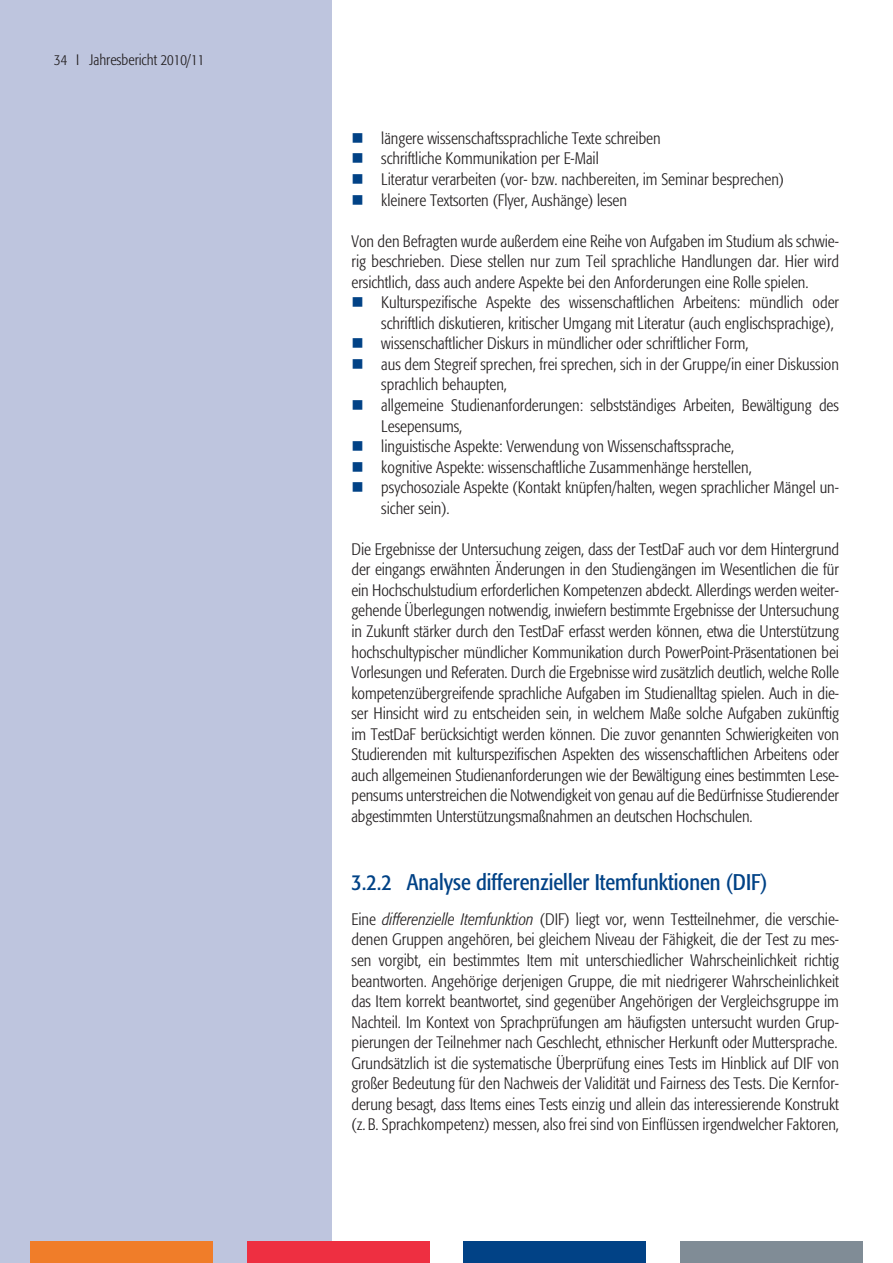
<style>
.page{position:relative;width:893px;height:1263px;background:#fff}
.page>*{position:absolute;margin:0;border:0;box-sizing:border-box;transform-origin:0 0}
.t1{font:22.5px "Formata Condensed BQ";color:#014286}
.t2{font:300 16.5px/20.5px "Formata Condensed BQ";color:#231f20}
.t3{font:300 15px "Formata Condensed BQ";color:#231f20}
.s1{color:#014286}
.s2{font-family:"Formata";font-style:italic;font-stretch:condensed}
</style>
<div class="page">
<div style="left:0;top:0;width:332px;height:1263px;background:#bec5de"></div>
<div style="left:680px;top:1242px;width:183px;height:21px;background:#808c96"></div>
<div style="left:463px;top:1242px;width:183px;height:21px;background:#014286"></div>
<div style="left:247px;top:1242px;width:182px;height:21px;background:#ee2f41"></div>
<div style="left:30px;top:1242px;width:183px;height:21px;background:#f07d29"></div>
<p class="t3" style="left:54px;top:51px;width:152px">34 I Jahresbericht 2010/11</p>
<p class="t2" style="left:351px;top:128px;width:311px"><span class="s1">■</span> längere wissenschaftssprachliche Texte schreiben</p>
<p class="t2" style="left:351px;top:149px;width:249px"><span class="s1">■</span> schriftliche Kommunikation per E-Mail</p>
<p class="t2" style="left:351px;top:169px;width:434px"><span class="s1">■</span> Literatur verarbeiten (vor- bzw. nachbereiten, im Seminar besprechen)</p>
<p class="t2" style="left:351px;top:190px;width:277px"><span class="s1">■</span> kleinere Textsorten (Flyer, Aushänge) lesen</p>
<p class="t2" style="left:351px;top:231px;width:489px;text-align:justify">Von den Befragten wurde außerdem eine Reihe von Aufgaben im Studium als schwie&shy;rig beschrieben. Diese stellen nur zum Teil sprachliche Handlungen dar. Hier wird ersichtlich, dass auch andere Aspekte bei den Anforderungen eine Rolle spielen.</p>
<p class="t2" style="left:381px;top:292px;width:459px;text-indent:-30px"><span class="s1">■</span> Kulturspezifische Aspekte des wissenschaftlichen Arbeitens: mündlich oder schriftlich diskutieren, kritischer Umgang mit Literatur (auch englischsprachige),</p>
<p class="t2" style="left:351px;top:334px;width:399px"><span class="s1">■</span> wissenschaftlicher Diskurs in mündlicher oder schriftlicher Form,</p>
<p class="t2" style="left:381px;top:354px;width:459px;text-indent:-30px"><span class="s1">■</span> aus dem Stegreif sprechen, frei sprechen, sich in der Gruppe/in einer Diskussion sprachlich behaupten,</p>
<p class="t2" style="left:381px;top:395px;width:459px;text-indent:-30px"><span class="s1">■</span> allgemeine Studienanforderungen: selbstständiges Arbeiten, Bewältigung des<br>Lesepensums,</p>
<p class="t2" style="left:351px;top:436px;width:384px"><span class="s1">■</span> linguistische Aspekte: Verwendung von Wissenschaftssprache,</p>
<p class="t2" style="left:351px;top:457px;width:402px"><span class="s1">■</span> kognitive Aspekte: wissenschaftliche Zusammenhänge herstellen,</p>
<p class="t2" style="left:381px;top:477px;width:459px;text-indent:-30px"><span class="s1">■</span> psychosoziale Aspekte (Kontakt knüpfen/halten, wegen sprachlicher Mängel un&shy;sicher sein).</p>
<p class="t2" style="left:351px;top:539px;width:489px;text-align:justify">Die Ergebnisse der Untersuchung zeigen, dass der TestDaF auch vor dem Hintergrund der eingangs erwähnten Änderungen in den Studiengängen im Wesentlichen die für ein Hochschulstudium erforderlichen Kompetenzen abdeckt. Allerdings werden weiter&shy;gehende Überlegungen notwendig, inwiefern bestimmte Ergebnisse der Untersuchung in Zukunft stärker durch den TestDaF erfasst werden können, etwa die Unterstützung hochschultypischer mündlicher Kommunikation durch PowerPoint-Präsentationen bei Vorlesungen und Referaten. Durch die Ergebnisse wird zusätzlich deutlich, welche Rolle kompetenzübergreifende sprachliche Aufgaben im Studienalltag spielen. Auch in die&shy;ser Hinsicht wird zu entscheiden sein, in welchem Maße solche Aufgaben zukünftig im TestDaF berücksichtigt werden können. Die zuvor genannten Schwierigkeiten von Studierenden mit kulturspezifischen Aspekten des wissenschaftlichen Arbeitens oder auch allgemeinen Studienanforderungen wie der Bewältigung eines bestimmten Lese&shy;pensums unterstreichen die Notwendigkeit von genau auf die Bedürfnisse Studierender abgestimmten Unterstützungsmaßnahmen an deutschen Hochschulen.</p>
<h1 class="t1" style="left:351px;top:869px;width:418px">3.2.2 Analyse differenzieller Itemfunktionen (DIF)</h1>
<p class="t2" style="left:351px;top:909px;width:489px;text-align:justify">Eine <span class="s2">differenzielle Itemfunktion</span> (DIF) liegt vor, wenn Testteilnehmer, die verschie&shy;denen Gruppen angehören, bei gleichem Niveau der Fähigkeit, die der Test zu mes&shy;sen vorgibt, ein bestimmtes Item mit unterschiedlicher Wahrscheinlichkeit richtig beantworten. Angehörige derjenigen Gruppe, die mit niedrigerer Wahrscheinlichkeit das Item korrekt beantwortet, sind gegenüber Angehörigen der Vergleichsgruppe im Nachteil. Im Kontext von Sprachprüfungen am häufigsten untersucht wurden Grup&shy;pierungen der Teilnehmer nach Geschlecht, ethnischer Herkunft oder Muttersprache.<br>Grundsätzlich ist die systematische Überprüfung eines Tests im Hinblick auf DIF von großer Bedeutung für den Nachweis der Validität und Fairness des Tests. Die Kernfor&shy;derung besagt, dass Items eines Tests einzig und allein das interessierende Konstrukt (z. B. Sprachkompetenz) messen, also frei sind von Einflüssen irgendwelcher Faktoren,</p>
</div>
